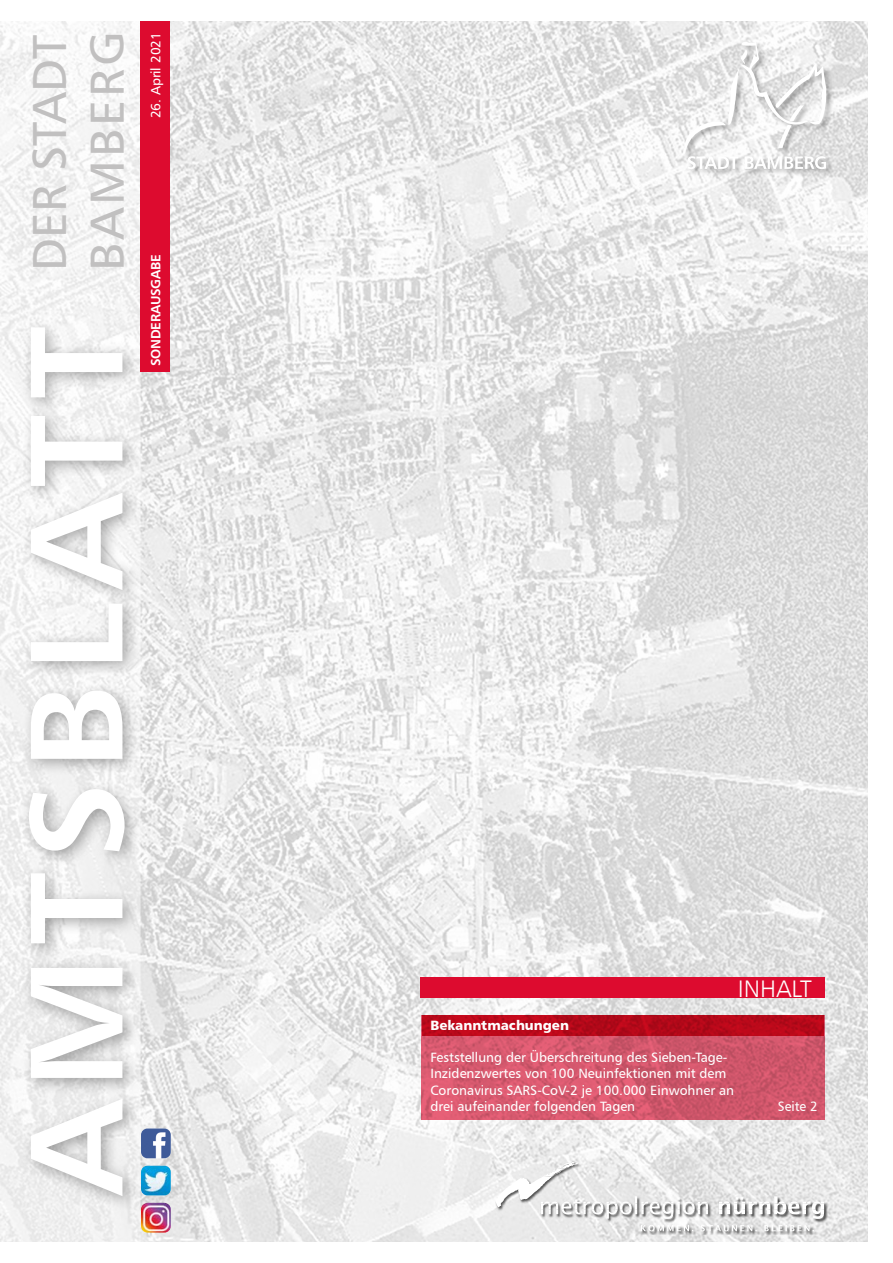
<style>
.page{position:relative;width:893px;height:1263px;background:#fff}
.page>*{position:absolute;margin:0;border:0;box-sizing:border-box;transform-origin:0 0}
.t1{font:132px "Humanist 777 BT Bold B";letter-spacing:.09em;color:#fff;scale:1.05 1}
.t2{font:48px/57.6px "Humanist 777 BT Roman B";letter-spacing:.025em;color:#c1c0c0}
._11_Amt_Copy{font:24px "Humanist 777 BT Light B";color:#fff}
._10_Headline_Amt{font:13.5px/16.2px "Humanist 777 BT Roman B";color:#fff}
._11_Amt_Copy-2{font:13.5px "Humanist 777 BT Black B";color:#fff}
.t3{font:13.5px "Humanist 777 BT Bold B";letter-spacing:-.02em;color:#fff}
._10_Headline_Amt-2{font:13.5px "Humanist 777 BT Roman B";letter-spacing:-.02em;color:#fff}
</style>
<div class="page">
<img style="left:0;top:21px;width:867px;height:1221px">
<div style="left:140px;top:21px;width:30px;height:351px;background:#dd0b2f"></div>
<div style="left:495px;top:1161px;width:332px;height:74px;background:#000;opacity:.66"></div>
<svg style="left:641px;top:1225px;width:173px;height:6px"></svg>
<svg style="left:495px;top:1161px;width:329px;height:58px"></svg>
<div style="left:682px;top:40px;width:151px;height:137px;background:#000;opacity:.33"></div>
<svg style="left:683px;top:41px;width:143px;height:128px"></svg>
<div style="left:19px;top:317px;width:124px;height:895px;background:#000;opacity:.33"></div>
<svg style="left:421px;top:1015px;width:404px;height:104px;background:#ce475c"></svg>
<div style="left:420px;top:977px;width:405px;height:21px;background:#dd0b2f"></div>
<img style="left:141px;top:1128px;width:30px;height:30px">
<img style="left:141px;top:1166px;width:30px;height:29px">
<img style="left:141px;top:1203px;width:30px;height:29px">
<p class="t2" style="left:20px;top:271px;width:242px;rotate:-90deg">DER STADT<br>BAMBERG</p>
<p class="t1" style="left:-7px;top:1195px;width:829px;rotate:-90deg">AMTSBLATT</p>
<p class="_10_Headline_Amt-2" style="left:147px;top:118px;width:87px;rotate:-90deg">26. April 2021</p>
<p class="t3" style="left:147px;top:366px;width:113px;rotate:-90deg">SONDERAUSGABE</p>
<p class="_11_Amt_Copy" style="left:738px;top:973px;width:75px">INHALT</p>
<p class="_11_Amt_Copy-2" style="left:430px;top:1016px;width:140px">Bekanntmachungen</p>
<p class="_10_Headline_Amt" style="left:430px;top:1049px;width:299px">Feststellung der Überschreitung des Sieben-Tage-<br>Inzidenzwertes von 100 Neuinfektionen mit dem</p>
<p class="_10_Headline_Amt" style="left:430px;top:1081px;width:305px">Coronavirus SARS-CoV-2 je 100.000 Einwohner an</p>
<p class="_10_Headline_Amt" style="left:430px;top:1098px;width:206px">drei aufeinander folgenden Tagen</p>
<p class="_10_Headline_Amt" style="left:778px;top:1098px;width:41px">Seite 2</p>
</div>
